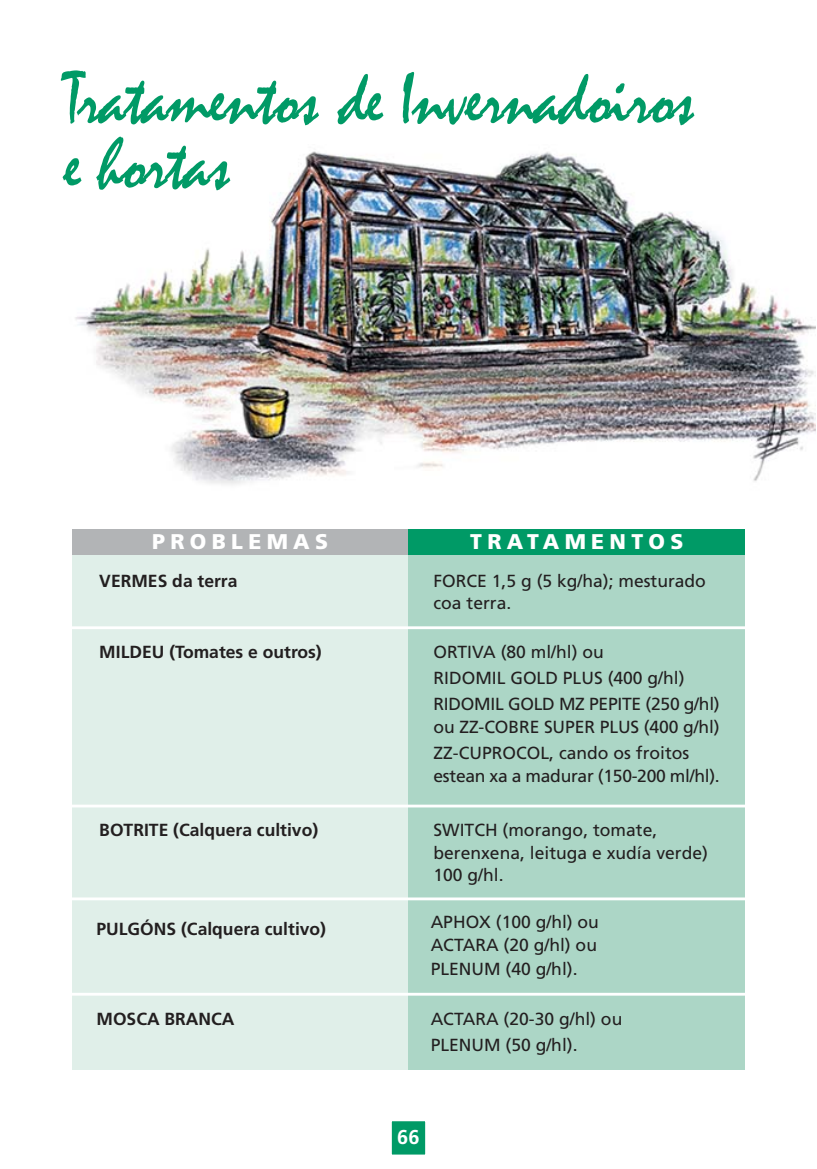
<style>
.page{position:relative;width:817px;height:1169px;background:#fff}
.page>*{position:absolute;margin:0;border:0;box-sizing:border-box;transform-origin:0 0}
.t1{font:75px/65px "Mistral";letter-spacing:-.025em;color:#009a66;scale:.95 1}
.t2{font:900 21.25px "Frutiger";letter-spacing:.25em;color:#fff}
.t3{font:700 20px "Frutiger";color:#fff}
.t4{font:17.5px/26px "Frutiger";color:#231f20}
.t5{font:700 17.5px "Frutiger";color:#231f20}
</style>
<div class="page">
<img style="left:72px;top:151px;width:744px;height:919px">
<div style="left:390px;top:1119px;width:37px;height:37px;background:#009a66;border:2px solid #fff"></div>
<div style="left:72px;top:537px;width:336px;height:532px;background:#e0efe9"></div>
<div style="left:408px;top:529px;width:337px;height:540px;background:#acd6c6"></div>
<hr style="left:57px;top:626px;width:708px;height:3px;background:#fff">
<hr style="left:60px;top:804px;width:708px;height:3px;background:#fff">
<hr style="left:57px;top:897px;width:708px;height:3px;background:#fff">
<hr style="left:57px;top:992px;width:708px;height:3px;background:#fff">
<div style="left:72px;top:529px;width:336px;height:26px;background:#b2b4b6"></div>
<div style="left:408px;top:529px;width:337px;height:26px;background:#009a66"></div>
<h1 class="t1" style="left:64px;top:72px;width:665px">Tratamentos de Invernadoiros e hortas</h1>
<p class="t2" style="left:152px;top:533px;width:177px">PROBLEMAS</p>
<p class="t2" style="left:470px;top:533px;width:215px">TRATAMENTOS</p>
<p class="t5" style="left:99px;top:573px;width:140px">VERMES da terra</p>
<p class="t4" style="left:433px;top:570px;width:274px;line-height:22.5px">FORCE 1,5 g (5 kg/ha); mesturado coa terra.</p>
<p class="t5" style="left:99px;top:645px;width:224px">MILDEU (Tomates e outros)</p>
<p class="t4" style="left:433px;top:640px;width:288px">ORTIVA (80 ml/hl) ou<br>RIDOMIL GOLD PLUS (400 g/hl)<br>RIDOMIL GOLD MZ PEPITE (250 g/hl)</p>
<p class="t4" style="left:433px;top:715px;width:288px">ou ZZ-COBRE SUPER PLUS (400 g/hl)<br>ZZ-CUPROCOL, cando os froitos</p>
<p class="t4" style="left:433px;top:764px;width:288px">estean xa a madurar (150-200 ml/hl).</p>
<p class="t5" style="left:99px;top:823px;width:220px">BOTRITE (Calquera cultivo)</p>
<p class="t4" style="left:433px;top:820px;width:276px;line-height:22.5px">SWITCH (morango, tomate, berenxena, leituga e xudía verde)<br>100 g/hl.</p>
<p class="t5" style="left:96px;top:922px;width:231px">PULGÓNS (Calquera cultivo)</p>
<p class="t4" style="left:431px;top:911px;width:170px;line-height:23.5px;text-align:justify">APHOX (100 g/hl) ou ACTARA (20 g/hl) ou PLENUM (40 g/hl).</p>
<p class="t5" style="left:96px;top:1011px;width:140px">MOSCA BRANCA</p>
<p class="t4" style="left:431px;top:1007px;width:193px">ACTARA (20-30 g/hl) ou<br>PLENUM (50 g/hl).</p>
<p class="t3" style="left:397px;top:1129px;width:24px">66</p>
</div>
